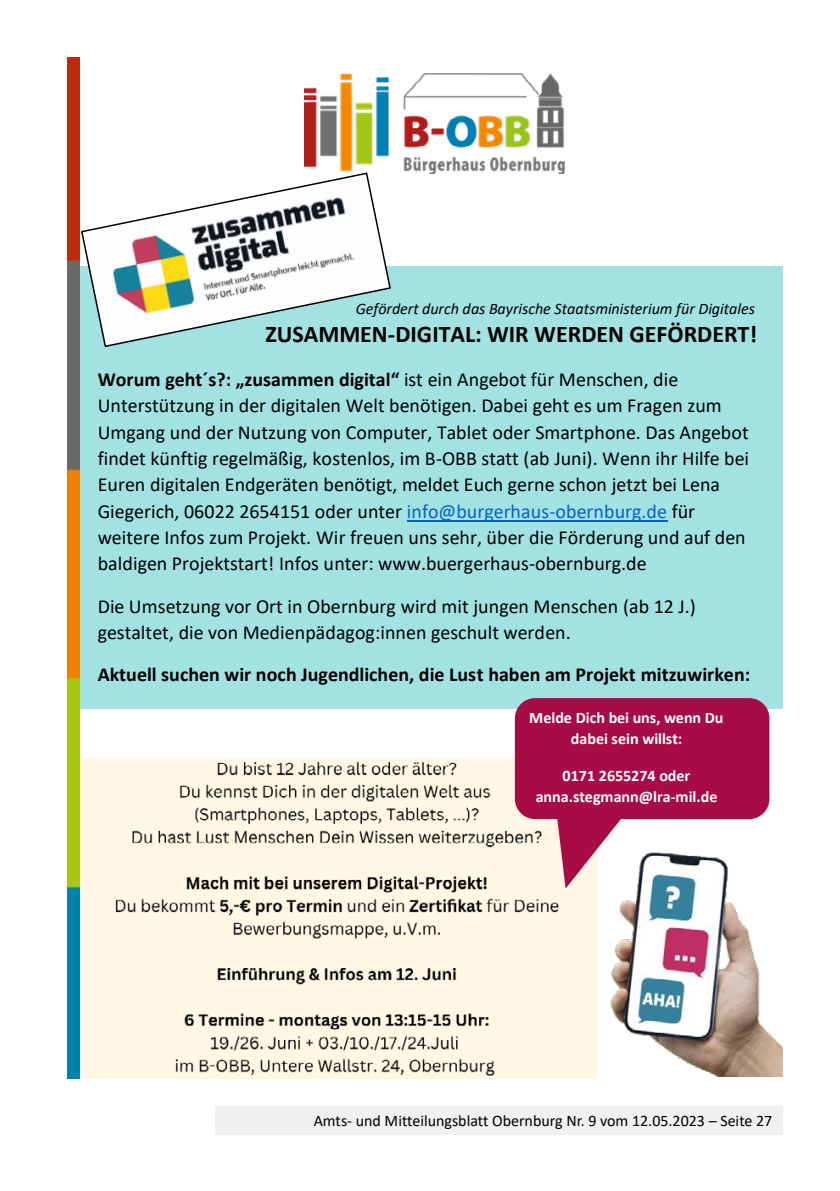
<style>
.page{position:relative;width:840px;height:1191px;background:#fff}
.page>*{position:absolute;margin:0;border:0;box-sizing:border-box;transform-origin:0 0}
.t1{font:700 24px "Calibri";color:#000}
.t2{font:20px/26.4px "Calibri";color:#000}
.t3{font:700 20px "Calibri";color:#000}
.t4{font:700 16px/21.2px "Calibri";color:#fff;text-align:center}
.t5{font:16px "Calibri";color:#000}
.t6{font:italic 16px "Calibri";letter-spacing:-.005em;color:#000}
.s1{font-weight:700}
.s2{color:#0563c1}
</style>
<div class="page">
<div style="left:215px;top:1106px;width:567px;height:28px;background:#f0f0f0"></div>
<img style="left:79px;top:758px;width:516px;height:320px">
<div style="left:68px;top:266px;width:714px;height:442px;background:#a2e2e2"></div>
<img style="left:68px;top:58px;width:11px;height:1020px">
<img style="left:304px;top:73px;width:259px;height:100px">
<hr style="left:406px;top:520px;width:260px;height:1px;background:#0563c1">
<svg style="left:81px;top:171px;width:310px;height:176px"></svg>
<svg style="left:514px;top:698px;width:255px;height:190px;background:#b93e68"></svg>
<img style="left:596px;top:845px;width:186px;height:231px">
<p class="t6" style="left:355px;top:297px;width:400px">Gefördert durch das Bayrische Staatsministerium für Digitales</p>
<p class="t1" style="left:265px;top:317px;width:493px">ZUSAMMEN-DIGITAL: WIR WERDEN GEFÖRDERT!</p>
<p class="t2" style="left:98px;top:366px;width:652px"><span class="s1">Worum geht´s?: „zusammen digital“</span> ist ein Angebot für Menschen, die Unterstützung in der digitalen Welt benötigen. Dabei geht es um Fragen zum Umgang und der Nutzung von Computer, Tablet oder Smartphone. Das Angebot findet künftig regelmäßig, kostenlos, im B-OBB statt (ab Juni). Wenn ihr Hilfe bei Euren digitalen Endgeräten benötigt, meldet Euch gerne schon jetzt bei Lena Giegerich, 06022 2654151 oder unter <span class="s2">info@burgerhaus-obernburg.de</span> für weitere Infos zum Projekt. Wir freuen uns sehr, über die Förderung und auf den baldigen Projektstart! Infos unter: www.buergerhaus-obernburg.de</p>
<p class="t2" style="left:98px;top:592px;width:599px">Die Umsetzung vor Ort in Obernburg wird mit jungen Menschen (ab 12 J.) gestaltet, die von Medienpädagog:innen geschult werden.</p>
<p class="t3" style="left:98px;top:660px;width:653px">Aktuell suchen wir noch Jugendlichen, die Lust haben am Projekt mitzuwirken:</p>
<p class="t4" style="left:529px;top:706px;width:196px">Melde Dich bei uns, wenn Du dabei sein willst:</p>
<p class="t4" style="left:535px;top:764px;width:183px">0171 2655274 oder anna.stegmann@lra-mil.de</p>
<p class="t5" style="left:313px;top:1109px;width:460px">Amts- und Mitteilungsblatt Obernburg Nr. 9 vom 12.05.2023 – Seite 27</p>
</div>
